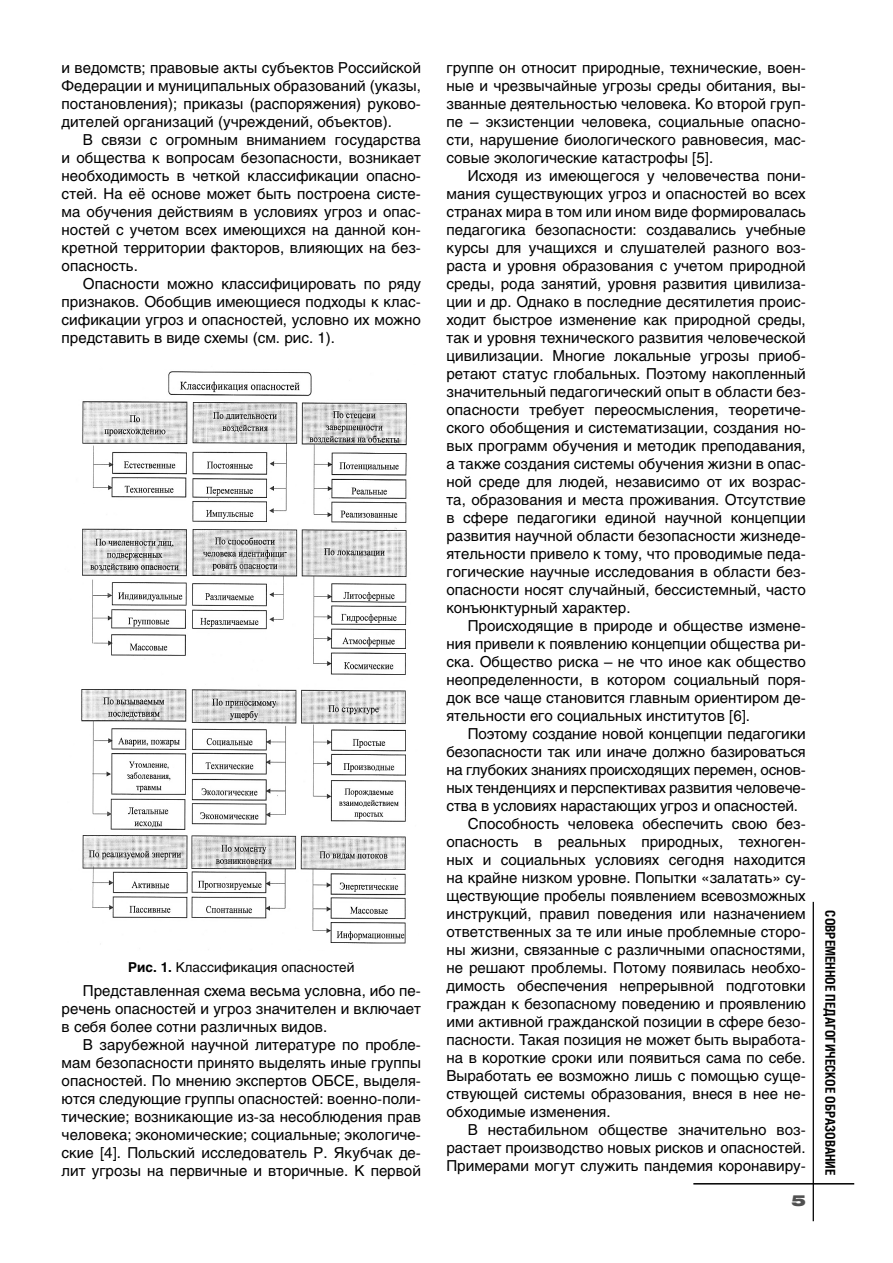
<style>
.page{position:relative;width:893px;height:1263px;background:#fff}
.page>*{position:absolute;margin:0;border:0;box-sizing:border-box;transform-origin:0 0}
.t1{font:15px/18px "Helios";color:#000;text-align:justify}
.t2{font:900 15px "Helios Ext";color:#505050}
.t3{font:700 13.5px "Helios Cond";color:#000}
.t4{font:13.5px "Helios";color:#000}
.s1{font-weight:700}
</style>
<div class="page">
<hr style="left:813px;top:902px;width:1px;height:319px;background:#000">
<hr style="left:693px;top:1183px;width:161px;height:1px;background:#000">
<img style="left:81px;top:371px;width:326px;height:573px">
<p class="t1" style="left:62px;top:59px;width:361px">и ведомств; правовые акты субъектов Российской Федерации и муниципальных образований (указы, постановления); приказы (распоряжения) руково&shy;дителей организаций (учреждений, объектов).</p>
<p class="t1" style="left:62px;top:131px;width:361px;text-indent:21px">В связи с огромным вниманием государства и общества к вопросам безопасности, возникает необходимость в четкой классификации опасно&shy;стей. На её основе может быть построена систе&shy;ма обучения действиям в условиях угроз и опас&shy;ностей с учетом всех имеющихся на данной кон&shy;кретной территории факторов, влияющих на без&shy;опасность.</p>
<p class="t1" style="left:62px;top:275px;width:361px;text-indent:21px">Опасности можно классифицировать по ряду признаков. Обобщив имеющиеся подходы к клас&shy;сификации угроз и опасностей, условно их можно представить в виде схемы (см. рис. 1).</p>
<p class="t4" style="left:128px;top:959px;width:228px"><span class="s1">Рис. 1.</span> Классификация опасностей</p>
<p class="t1" style="left:62px;top:981px;width:361px;text-indent:21px">Представленная схема весьма условна, ибо пе&shy;речень опасностей и угроз значителен и включает в себя более сотни различных видов.</p>
<p class="t1" style="left:62px;top:1035px;width:361px;text-indent:21px">В зарубежной научной литературе по пробле&shy;мам безопасности принято выделять иные группы опасностей. По мнению экспертов ОБСЕ, выделя&shy;ются следующие группы опасностей: военно-поли&shy;тические; возникающие из-за несоблюдения прав человека; экономические; социальные; экологиче&shy;ские [4]. Польский исследователь Р. Якубчак де&shy;лит угрозы на первичные и вторичные. К первой</p>
<p class="t1" style="left:446px;top:59px;width:361px">группе он относит природные, технические, воен&shy;ные и чрезвычайные угрозы среды обитания, вы&shy;званные деятельностью человека. Ко второй груп&shy;пе – экзистенции человека, социальные опасно&shy;сти, нарушение биологического равновесия, мас&shy;совые экологические катастрофы [5].</p>
<p class="t1" style="left:446px;top:167px;width:361px;text-indent:21px">Исходя из имеющегося у человечества пони&shy;мания существующих угроз и опасностей во всех странах мира в том или ином виде формировалась педагогика безопасности: создавались учебные курсы для учащихся и слушателей разного воз&shy;раста и уровня образования с учетом природной среды, рода занятий, уровня развития цивилиза&shy;ции и др. Однако в последние десятилетия проис&shy;ходит быстрое изменение как природной среды, так и уровня технического развития человеческой цивилизации. Многие локальные угрозы приоб&shy;ретают статус глобальных. Поэтому накопленный значительный педагогический опыт в области без&shy;опасности требует переосмысления, теоретиче&shy;ского обобщения и систематизации, создания но&shy;вых программ обучения и методик преподавания, а также создания системы обучения жизни в опас&shy;ной среде для людей, независимо от их возрас&shy;та, образования и места проживания. Отсутствие в сфере педагогики единой научной концепции развития научной области безопасности жизнеде&shy;ятельности привело к тому, что проводимые педа&shy;гогические научные исследования в области без&shy;опасности носят случайный, бессистемный, часто конъюнктурный характер.</p>
<p class="t1" style="left:446px;top:617px;width:361px;text-indent:21px">Происходящие в природе и обществе измене&shy;ния привели к появлению концепции общества ри&shy;ска. Общество риска – не что иное как общество неопределенности, в котором социальный поря&shy;док все чаще становится главным ориентиром де&shy;ятельности его социальных институтов [6].</p>
<p class="t1" style="left:468px;top:725px;width:340px">Поэтому создание новой концепции педагогики</p>
<p class="t1" style="left:446px;top:743px;width:361px">безопасности так или иначе должно базироваться</p>
<p class="t1" style="left:446px;top:761px;width:361px">на глубоких знаниях происходящих перемен, основ-</p>
<p class="t1" style="left:446px;top:779px;width:361px">ных тенденциях и перспективах развития человече-</p>
<p class="t1" style="left:446px;top:797px;width:353px">ства в условиях нарастающих угроз и опасностей.</p>
<p class="t1" style="left:468px;top:815px;width:340px">Способность человека обеспечить свою без-</p>
<p class="t1" style="left:446px;top:833px;width:361px">опасность в реальных природных, техноген-</p>
<p class="t1" style="left:446px;top:851px;width:361px">ных и социальных условиях сегодня находится</p>
<p class="t1" style="left:446px;top:869px;width:361px">на крайне низком уровне. Попытки «залатать» су-</p>
<p class="t1" style="left:446px;top:887px;width:361px">ществующие пробелы появлением всевозможных</p>
<p class="t1" style="left:446px;top:905px;width:361px">инструкций, правил поведения или назначением</p>
<p class="t1" style="left:446px;top:923px;width:361px">ответственных за те или иные проблемные сторо-</p>
<p class="t1" style="left:446px;top:941px;width:361px">ны жизни, связанные с различными опасностями,</p>
<p class="t1" style="left:446px;top:959px;width:361px">не решают проблемы. Потому появилась необхо-</p>
<p class="t1" style="left:446px;top:977px;width:361px">димость обеспечения непрерывной подготовки</p>
<p class="t1" style="left:446px;top:995px;width:361px">граждан к безопасному поведению и проявлению</p>
<p class="t1" style="left:446px;top:1013px;width:361px">ими активной гражданской позиции в сфере безо-</p>
<p class="t1" style="left:446px;top:1031px;width:361px">пасности. Такая позиция не может быть выработа-</p>
<p class="t1" style="left:446px;top:1049px;width:361px">на в короткие сроки или появиться сама по себе.</p>
<p class="t1" style="left:446px;top:1067px;width:361px">Выработать ее возможно лишь с помощью суще-</p>
<p class="t1" style="left:446px;top:1085px;width:361px">ствующей системы образования, внеся в нее не-</p>
<p class="t1" style="left:446px;top:1103px;width:166px">обходимые изменения.</p>
<p class="t1" style="left:468px;top:1121px;width:340px">В нестабильном обществе значительно воз-</p>
<p class="t1" style="left:446px;top:1139px;width:361px">растает производство новых рисков и опасностей.</p>
<p class="t1" style="left:446px;top:1157px;width:361px">Примерами могут служить пандемия коронавиру-</p>
<p class="t2" style="left:791px;top:1191px;width:16px">5</p>
<p class="t3" style="left:838px;top:910px;width:266px;rotate:90deg">СОВРЕМЕННОЕ ПЕДАГОГИЧЕСКОЕ ОБРАЗОВАНИЕ</p>
</div>
